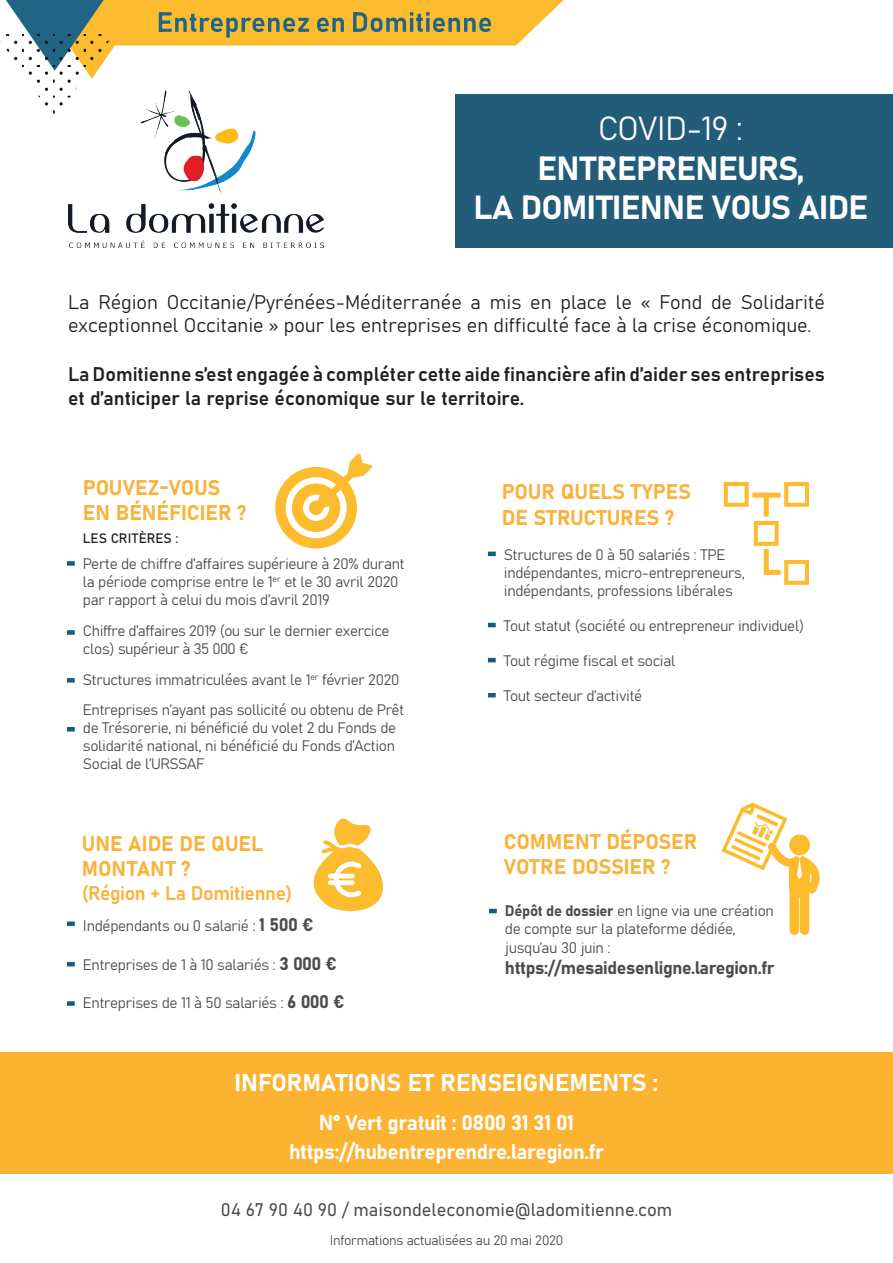
<style>
.page{position:relative;width:893px;height:1263px;background:#fff}
.page>*{position:absolute;margin:0;border:0;box-sizing:border-box;transform-origin:0 0}
.t1{font:33px/39.6px "Bahnschrift";letter-spacing:-.02em;color:#fff;text-align:center}
.t2{font:24px "Bahnschrift";color:#fff}
.t3{font:21px/25.2px "Bahnschrift";color:#f9b33b}
.t4{font:21px/29.4px "Bahnschrift";letter-spacing:-.02em;color:#fff;text-align:center}
.t5{font:19.5px/23.4px "Bahnschrift";color:#231f20}
.t6{font:19.5px "Bahnschrift";letter-spacing:-.02em;color:#f9b33b}
.t7{font:18px "Bahnschrift";color:#494a4b}
.t8{font:18px "Bahnschrift";letter-spacing:-.02em;color:#4b4c4d}
.t9{font:15px/18px "Bahnschrift";letter-spacing:-.02em;color:#4b4c4d}
.t10{font:13.5px "Bahnschrift";letter-spacing:-.02em;color:#4b4c4d}
.t11{font:13.5px "Bahnschrift";color:#231f20}
.s1{font-size:18px}
</style>
<div class="page">
<div style="left:455px;top:94px;width:438px;height:154px;background:#225c79"></div>
<svg style="left:0;top:0;width:564px;height:114px"></svg>
<div style="left:67px;top:561px;width:8px;height:5px;background:#165c7e"></div>
<div style="left:67px;top:630px;width:8px;height:5px;background:#165c7e"></div>
<div style="left:67px;top:678px;width:8px;height:5px;background:#165c7e"></div>
<svg style="left:67px;top:727px;width:8px;height:4px"></svg>
<svg style="left:488px;top:552px;width:8px;height:4px"></svg>
<svg style="left:488px;top:623px;width:8px;height:4px"></svg>
<svg style="left:488px;top:658px;width:8px;height:4px"></svg>
<svg style="left:488px;top:693px;width:8px;height:4px"></svg>
<img style="left:68px;top:90px;width:256px;height:158px">
<svg style="left:724px;top:482px;width:85px;height:103px"></svg>
<div style="left:67px;top:921px;width:8px;height:5px;background:#165c7e"></div>
<svg style="left:67px;top:962px;width:8px;height:4px"></svg>
<div style="left:67px;top:1001px;width:8px;height:5px;background:#165c7e"></div>
<svg style="left:313px;top:819px;width:70px;height:92px"></svg>
<svg style="left:721px;top:803px;width:99px;height:132px"></svg>
<div style="left:0;top:1052px;width:893px;height:122px;background:#fcb331"></div>
<svg style="left:275px;top:453px;width:97px;height:96px"></svg>
<svg style="left:489px;top:909px;width:8px;height:4px"></svg>
<h1 class="t1" style="left:473px;top:108px;width:396px">COVID-19 :<br>ENTREPRENEURS,<br>LA DOMITIENNE VOUS AIDE</h1>
<h3 class="t5" style="left:68px;top:290px;width:758px">La Région Occitanie/Pyrénées-Méditerranée a mis en place le « Fond de Solidarité exceptionnel Occitanie » pour les entreprises en difficulté face à la crise économique.</h3>
<h3 class="t5" style="left:68px;top:363px;width:758px">La Domitienne s’est engagée à compléter cette aide financière afin d’aider ses entreprises et d’anticiper la reprise économique sur le territoire.</h3>
<h3 class="t3" style="left:83px;top:475px;width:165px">POUVEZ-VOUS<br>EN BÉNÉFICIER ?</h3>
<p class="t9" style="left:83px;top:555px;width:323px">Perte de chiffre d’affaires supérieure à 20% durant la période comprise entre le 1<sup>er</sup> et le 30 avril 2020 par rapport à celui du mois d’avril 2019</p>
<p class="t9" style="left:83px;top:622px;width:308px">Chiffre d’affaires 2019 (ou sur le dernier exercice clos) supérieur à 35 000 €</p>
<p class="t9" style="left:83px;top:664px;width:323px;line-height:30.8px">Structures immatriculées avant le 1<sup>er</sup> février 2020<br>Entreprises n’ayant pas sollicité ou obtenu de Prêt</p>
<p class="t9" style="left:83px;top:719px;width:315px;text-align:justify">de Trésorerie, ni bénéficié du volet 2 du Fonds de solidarité national, ni bénéficié du Fonds d’Action Social de l’URSSAF</p>
<p class="t11" style="left:83px;top:530px;width:97px">LES CRITÈRES :</p>
<h3 class="t3" style="left:82px;top:831px;width:183px">UNE AIDE DE QUEL<br>MONTANT ?</h3>
<h3 class="t6" style="left:82px;top:881px;width:212px">(Région + La Domitienne)</h3>
<p class="t9" style="left:83px;top:916px;width:232px">Indépendants ou 0 salarié : <span class="s1">1 500 €</span></p>
<p class="t9" style="left:83px;top:955px;width:255px">Entreprises de 1 à 10 salariés : <span class="s1">3 000 €</span></p>
<p class="t9" style="left:83px;top:994px;width:263px">Entreprises de 11 à 50 salariés : <span class="s1">6 000 €</span></p>
<h3 class="t3" style="left:502px;top:479px;width:191px">POUR QUELS TYPES<br>DE STRUCTURES ?</h3>
<p class="t9" style="left:504px;top:545px;width:243px">Structures de 0 à 50 salariés : TPE indépendantes, micro-entrepreneurs, indépendants, professions libérales</p>
<p class="t9" style="left:504px;top:616px;width:302px">Tout statut (société ou entrepreneur individuel)</p>
<p class="t9" style="left:504px;top:651px;width:173px">Tout régime fiscal et social</p>
<p class="t9" style="left:504px;top:686px;width:140px">Tout secteur d’activité</p>
<h3 class="t3" style="left:504px;top:829px;width:195px">COMMENT DÉPOSER<br>VOTRE DOSSIER ?</h3>
<p class="t9" style="left:505px;top:901px;width:270px">Dépôt de dossier en ligne via une création de compte sur la plateforme dédiée,</p>
<p class="t9" style="left:505px;top:938px;width:107px">jusqu’au 30 juin :</p>
<p class="t8" style="left:505px;top:957px;width:271px">https://mesaidesenligne.laregion.fr</p>
<h2 class="t2" style="left:235px;top:1067px;width:425px">INFORMATIONS ET RENSEIGNEMENTS :</h2>
<h3 class="t4" style="left:289px;top:1107px;width:316px">N° Vert gratuit : 0800 31 31 01 https://hubentreprendre.laregion.fr</h3>
<p class="t7" style="left:221px;top:1198px;width:453px">04 67 90 40 90 / maisondeleconomie@ladomitienne.com</p>
<p class="t10" style="left:330px;top:1232px;width:235px">Informations actualisées au 20 mai 2020</p>
</div>
